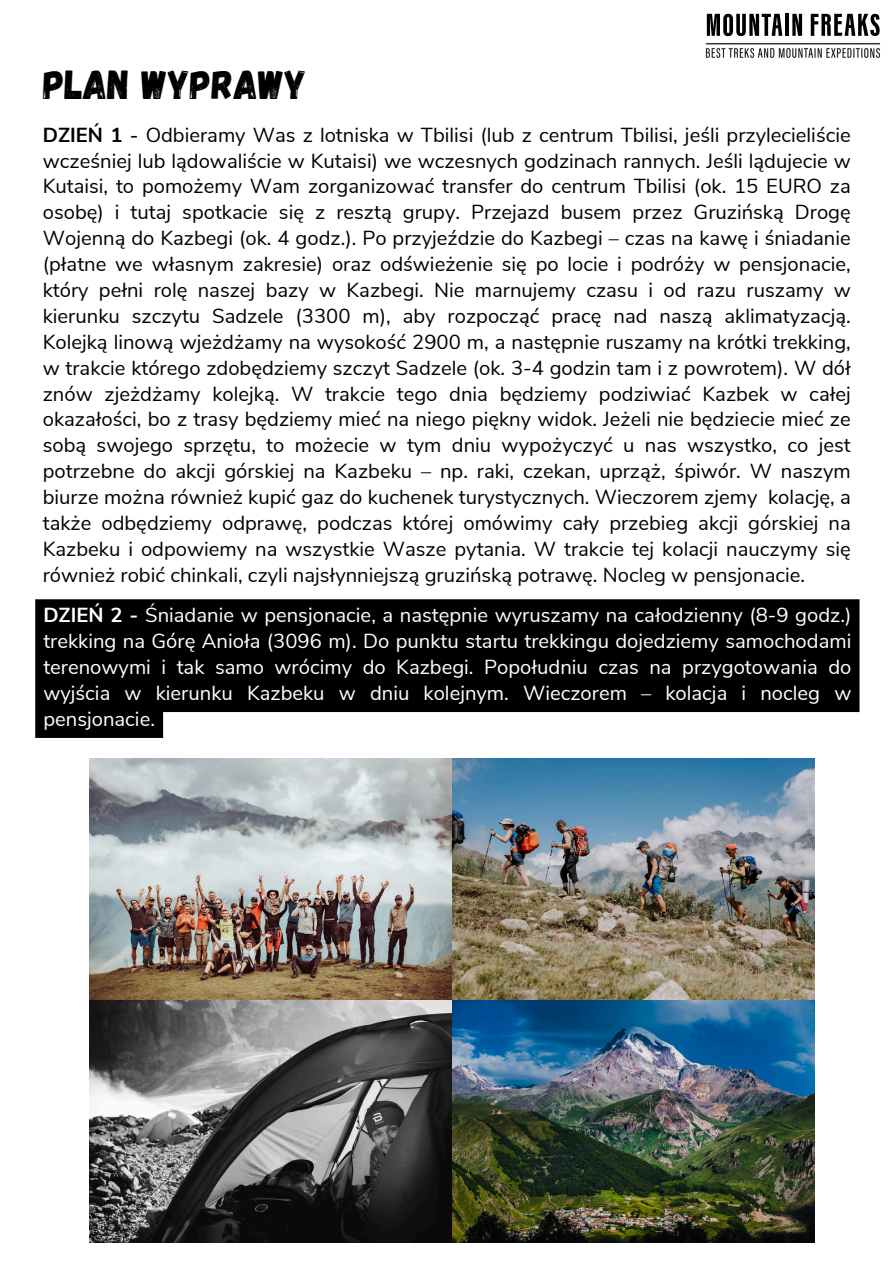
<style>
.page{position:relative;width:894px;height:1264px;background:#fff}
.page>*{position:absolute;margin:0;border:0;box-sizing:border-box;transform-origin:0 0}
.t1{font:40.5px "Gagalin";color:#000001}
.t2{font:20.25px/25.8px "Nunito Sans";color:#000001}
.t3{font:20.25px/25.8px "Nunito Sans";color:#fff;text-align:justify}
.s1{font-weight:700}
.s2{font-weight:600}
</style>
<div class="page">
<img style="left:89px;top:758px;width:725px;height:484px">
<svg style="left:35px;top:599px;width:824px;height:139px;fill:#000"></svg>
<svg style="left:706px;top:14px;width:76px;height:22px"></svg>
<svg style="left:785px;top:14px;width:3px;height:22px"></svg>
<svg style="left:792px;top:14px;width:9px;height:22px"></svg>
<svg style="left:810px;top:14px;width:69px;height:22px"></svg>
<img style="left:705px;top:43px;width:176px;height:15px">
<p class="t1" style="left:43px;top:58px;width:265px">PLAN WYPRAWY</p>
<h1 class="t2" style="left:43px;top:122px;width:809px"><span class="s1">DZIEŃ 1</span> <span class="s2">-</span> Odbieramy Was z lotniska w Tbilisi (lub z centrum Tbilisi, jeśli przylecieliście wcześniej lub lądowaliście w Kutaisi) we wczesnych godzinach rannych. Jeśli lądujecie w Kutaisi, to pomożemy Wam zorganizować transfer do centrum Tbilisi (ok. 15 EURO za osobę) i tutaj spotkacie się z resztą grupy. Przejazd busem przez Gruzińską Drogę Wojenną do Kazbegi (ok. 4 godz.). Po przyjeździe do Kazbegi – czas na kawę i śniadanie (płatne we własnym zakresie) oraz odświeżenie się po locie i podróży w pensjonacie, który pełni rolę naszej bazy w Kazbegi. Nie marnujemy czasu i od razu ruszamy w kierunku szczytu Sadzele (3300 m), aby rozpocząć pracę nad naszą aklimatyzacją.<br>Kolejką linową wjeżdżamy na wysokość 2900 m, a następnie ruszamy na krótki trekking, w trakcie którego zdobędziemy szczyt Sadzele (ok. 3-4 godzin tam i z powrotem). W dół znów zjeżdżamy kolejką. W trakcie tego dnia będziemy podziwiać Kazbek w całej okazałości, bo z trasy będziemy mieć na niego piękny widok. Jeżeli nie będziecie mieć ze sobą swojego sprzętu, to możecie w tym dniu wypożyczyć u nas wszystko, co jest potrzebne do akcji górskiej na Kazbeku – np. raki, czekan, uprząż, śpiwór. W naszym biurze można również kupić gaz do kuchenek turystycznych. Wieczorem zjemy kolację, a także odbędziemy odprawę, podczas której omówimy cały przebieg akcji górskiej na Kazbeku i odpowiemy na wszystkie Wasze pytania. W trakcie tej kolacji nauczymy się również robić chinkali, czyli najsłynniejszą gruzińską potrawę. Nocleg w pensjonacie.</h1>
<p class="t3" style="left:43px;top:603px;width:809px"><span class="s1">DZIEŃ 2 -</span> Śniadanie w pensjonacie, a następnie wyruszamy na całodzienny (8-9 godz.) trekking na Górę Anioła (3096 m). Do punktu startu trekkingu dojedziemy samochodami terenowymi i tak samo wrócimy do Kazbegi. Popołudniu czas na przygotowania do wyjścia w kierunku Kazbeku w dniu kolejnym. Wieczorem – kolacja i nocleg w pensjonacie.</p>
</div>
